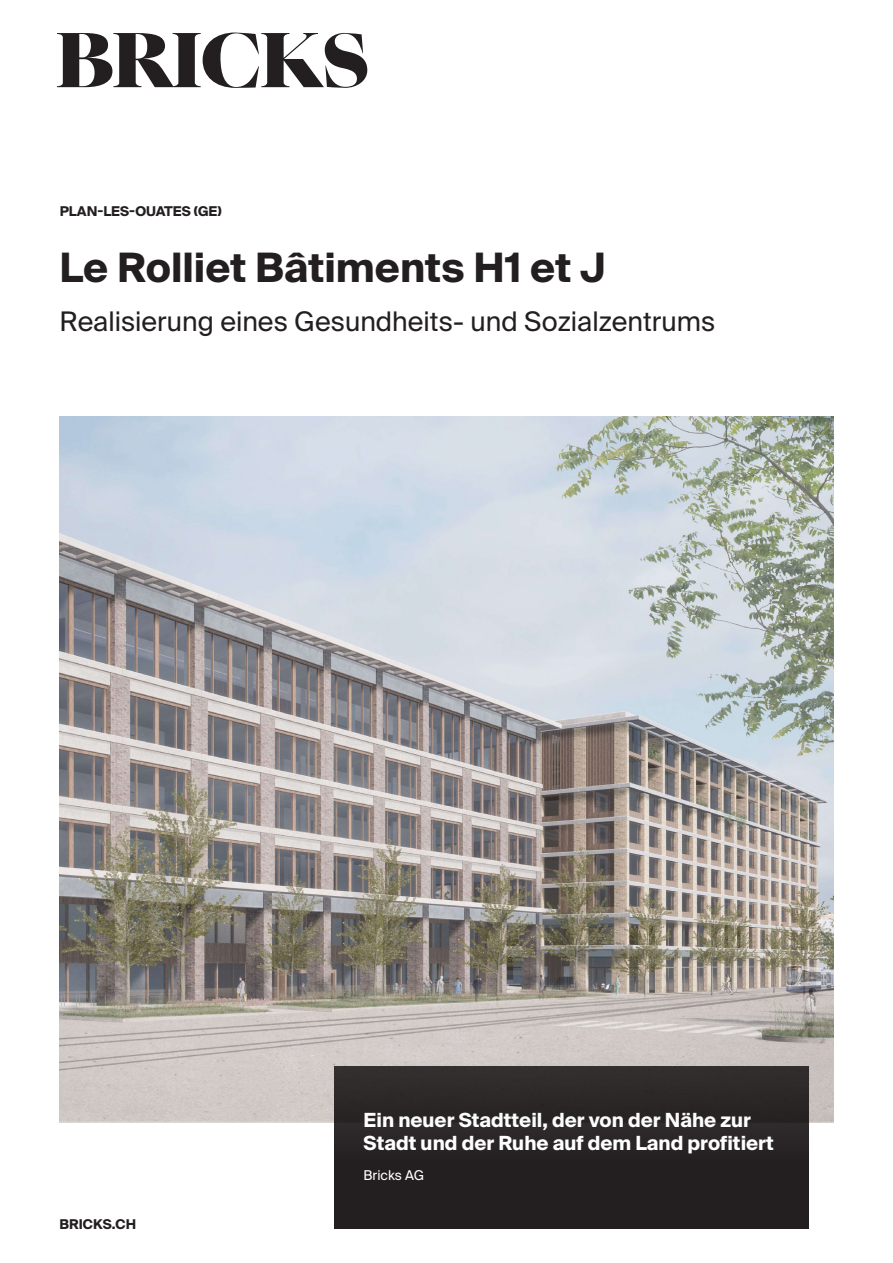
<style>
.page{position:relative;width:893px;height:1263px;background:#fff}
.page>*{position:absolute;margin:0;border:0;box-sizing:border-box;transform-origin:0 0}
.TITRE_BOLD{font:700 40.5px "Suisse Intl";color:#231f20}
.TITRE_BOLD-2{font:27px "Suisse Intl";color:#231f20}
.t1{font:700 19.5px/23.4px "Suisse Intl";color:#fff}
.MAJUSCULE_9pts{font:700 13.5px "Suisse Intl";color:#231f20}
.t2{font:13.5px "Suisse Intl";color:#fff}
</style>
<div class="page">
<img style="left:60px;top:417px;width:773px;height:706px">
<svg style="left:57px;top:33px;width:310px;height:55px"></svg>
<div style="left:334px;top:1067px;width:475px;height:162px;background:#231f20"></div>
<p class="MAJUSCULE_9pts" style="left:60px;top:203px;width:164px">PLAN-LES-OUATES (GE)</p>
<p class="TITRE_BOLD" style="left:60px;top:244px;width:548px">Le Rolliet Bâtiments H1 et J</p>
<p class="TITRE_BOLD-2" style="left:60px;top:306px;width:657px">Realisierung eines Gesundheits- und Sozialzentrums</p>
<p class="MAJUSCULE_9pts" style="left:60px;top:1216px;width:78px">BRICKS.CH</p>
<p class="t1" style="left:364px;top:1108px;width:412px">Ein neuer Stadtteil, der von der Nähe zur<br>Stadt und der Ruhe auf dem Land profitiert</p>
<p class="t2" style="left:364px;top:1167px;width:62px">Bricks AG</p>
</div>
